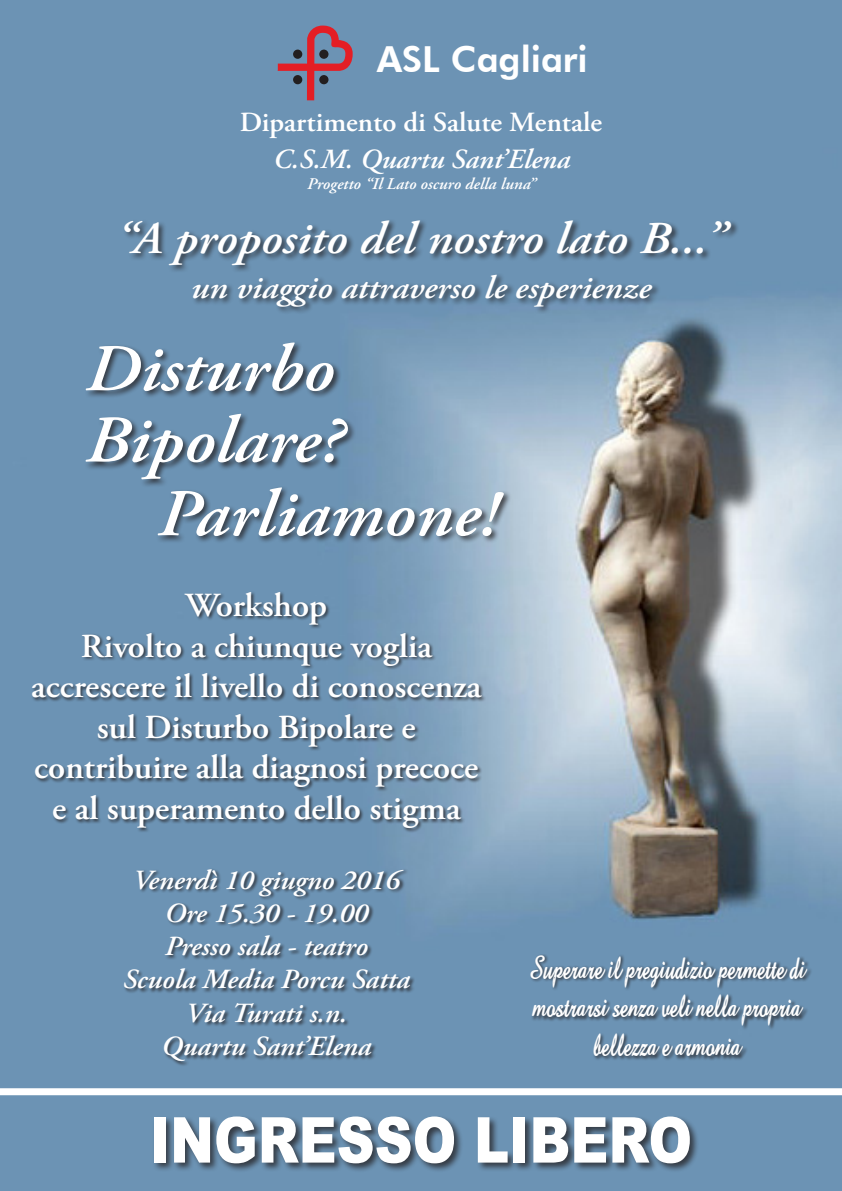
<style>
.page{position:relative;width:842px;height:1191px;background:#fff}
.page>*{position:absolute;margin:0;border:0;box-sizing:border-box;transform-origin:0 0}
.t1{font:italic 600 66.7px "Adobe Garamond Pro";color:#fff;scale:1.08 1}
.t2{font:900 63.3px "Arial";color:#fff;scale:.83 1}
.t3{font:italic 600 45.6px "Adobe Garamond Pro";color:#fff;scale:1.08 1}
.t4{font:800 35.8px "Futura BT";color:#fff}
.t5{font:600 33.7px "Adobe Garamond Pro";color:#fff}
.t6{font:italic 600 32.6px "Adobe Garamond Pro";color:#fff;scale:1.08 1}
.t7{font:700 32.3px "Amaze";color:#fff;scale:.72 1}
.t8{font:italic 600 27.7px "Adobe Garamond Pro";color:#fff}
.t9{font:600 27.7px "Adobe Garamond Pro";color:#fff}
.t10{font:italic 600 16.3px "Adobe Garamond Pro";color:#fff}
</style>
<div class="page">
<img style="left:0;top:0;width:842px;height:1191px">
<svg style="left:278px;top:26px;width:75px;height:74px;background:#866f88"></svg>
<div style="left:31px;top:591px;width:456px;height:241px;background:#231f20;opacity:.75"></div>
<div style="left:123px;top:868px;width:292px;height:198px;background:#231f20;opacity:.75"></div>
<div style="left:123px;top:219px;width:616px;height:54px;background:#231f20;opacity:.75"></div>
<div style="left:192px;top:273px;width:469px;height:42px;background:#231f20;opacity:.75"></div>
<div style="left:530px;top:953px;width:282px;height:107px;background:#231f20;opacity:.75"></div>
<div style="left:84px;top:341px;width:258px;height:58px;background:#231f20;opacity:.75"></div>
<div style="left:152px;top:1114px;width:547px;height:58px;background:#231f20;opacity:.75"></div>
<div style="left:84px;top:412px;width:272px;height:75px;background:#231f20;opacity:.75"></div>
<div style="left:156px;top:486px;width:356px;height:58px;background:#231f20;opacity:.75"></div>
<div style="left:0;top:1088px;width:842px;height:7px;background:#fff"></div>
<p class="t4" style="left:377px;top:37px;width:213px">ASL Cagliari</p>
<p class="t9" style="left:240px;top:107px;width:364px">Dipartimento di Salute Mentale</p>
<p class="t8" style="left:273px;top:143px;width:299px">C.S.M. Quartu Sant’Elena</p>
<p class="t10" style="left:307px;top:175px;width:230px">Progetto “Il Lato oscuro della luna”</p>
<p class="t3" style="left:116px;top:212px;width:567px">“A proposito del nostro lato B...”</p>
<p class="t6" style="left:191px;top:268px;width:428px">un viaggio attraverso le esperienze</p>
<p class="t1" style="left:85px;top:330px;width:232px">Disturbo</p>
<p class="t1" style="left:85px;top:402px;width:240px">Bipolare?</p>
<p class="t1" style="left:157px;top:475px;width:317px">Parliamone!</p>
<p class="t5" style="left:186px;top:586px;width:143px">Workshop</p>
<p class="t5" style="left:81px;top:627px;width:353px">Rivolto a chiunque voglia</p>
<p class="t5" style="left:31px;top:667px;width:452px">accrescere il livello di conoscenza</p>
<p class="t5" style="left:97px;top:707px;width:321px">sul Disturbo Bipolare e</p>
<p class="t5" style="left:34px;top:748px;width:446px">contribuire alla diagnosi precoce</p>
<p class="t5" style="left:52px;top:788px;width:410px">e al superamento dello stigma</p>
<p class="t8" style="left:133px;top:864px;width:268px">Venerdì 10 giugno 2016</p>
<p class="t8" style="left:164px;top:897px;width:205px">Ore 15.30 - 19.00</p>
<p class="t8" style="left:165px;top:930px;width:205px">Presso sala - teatro</p>
<p class="t8" style="left:123px;top:963px;width:289px">Scuola Media Porcu Satta</p>
<p class="t8" style="left:185px;top:997px;width:163px">Via Turati s.n.</p>
<p class="t8" style="left:161px;top:1030px;width:212px">Quartu Sant’Elena</p>
<p class="t7" style="left:528px;top:945px;width:385px">Superare il pregiudizio permette di</p>
<p class="t7" style="left:533px;top:984px;width:374px">mostrarsi senza veli nella propria</p>
<p class="t7" style="left:593px;top:1023px;width:207px">bellezza e armonia</p>
<p class="t2" style="left:150px;top:1094px;width:655px">INGRESSO LIBERO</p>
</div>
